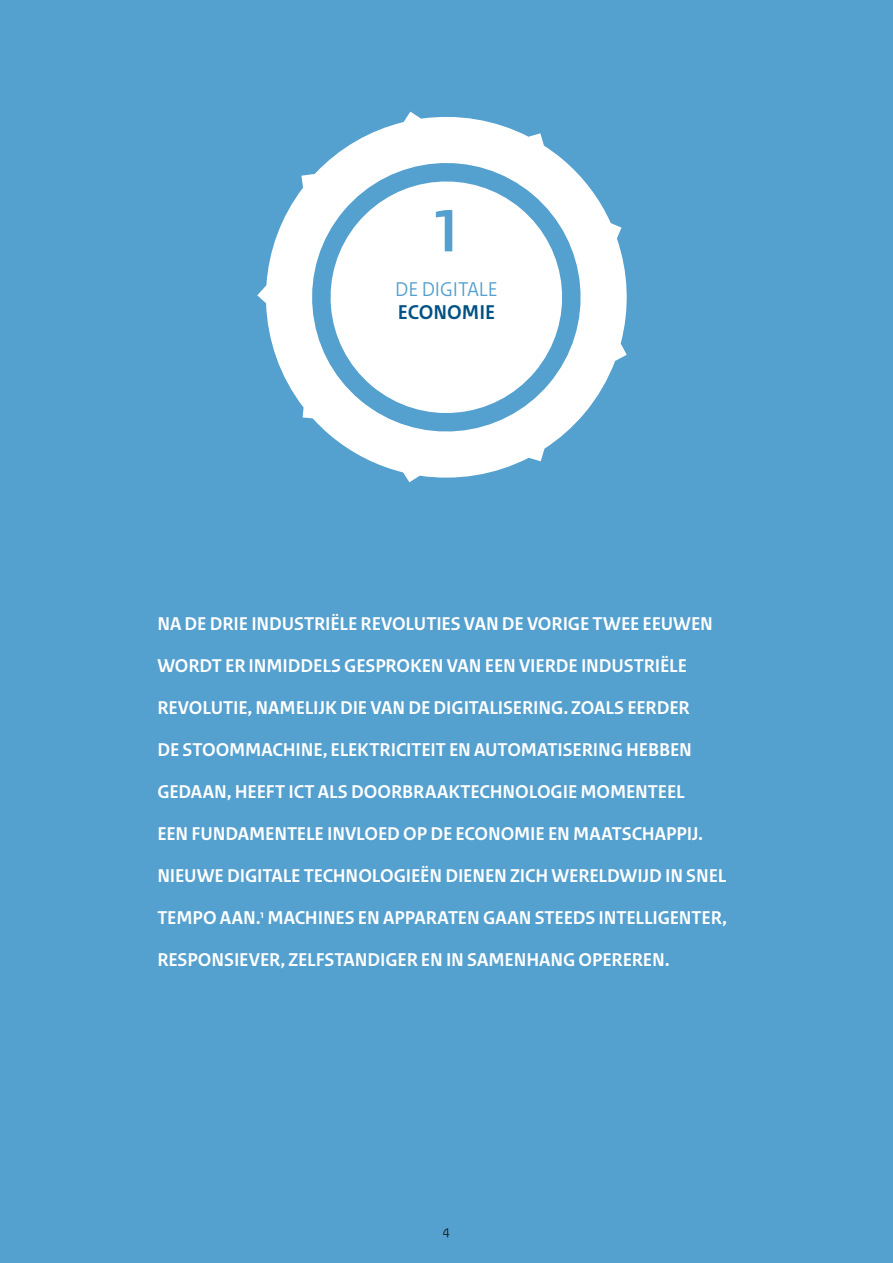
<style>
.page{position:relative;width:893px;height:1263px;background:#54a0cf}
.page>*{position:absolute;margin:0;border:0;box-sizing:border-box;transform-origin:0 0}
._02_Kop_1{font:700 63px "Rijksoverheid Sans Heading";color:#54a0cf}
._02_Kop_2{font:21px "Rijksoverheid Sans Heading";color:#54a0cf}
._02_Kop_3{font:700 21px "Rijksoverheid Sans Heading";color:#005184}
._05_Introtekst_wit{font:700 19.5px/42px "Rijksoverheid Sans Heading";letter-spacing:-.005em;color:#fff}
.t1{font:13.5px "Rijksoverheid Sans Text";color:#1c1c1a}
</style>
<div class="page">
<svg style="left:257px;top:112px;width:370px;height:370px;fill:#fff"></svg>
<p class="_02_Kop_1" style="left:430px;top:195px;width:34px">1</p>
<p class="_02_Kop_2" style="left:395px;top:277px;width:104px">DE DIGITALE</p>
<p class="_02_Kop_3" style="left:398px;top:300px;width:99px">ECONOMIE</p>
<p class="_05_Introtekst_wit" style="left:157px;top:603px;width:571px">NA DE DRIE INDUSTRIËLE REVOLUTIES VAN DE VORIGE TWEE EEUWEN WORDT ER INMIDDELS GESPROKEN VAN EEN VIERDE INDUSTRIËLE REVOLUTIE, NAMELIJK DIE VAN DE DIGITALISERING. ZOALS EERDER<br>DE STOOMMACHINE, ELEKTRICITEIT EN AUTOMATISERING HEBBEN GEDAAN, HEEFT ICT ALS DOORBRAAKTECHNOLOGIE MOMENTEEL<br>EEN FUNDAMENTELE INVLOED OP DE ECONOMIE EN MAATSCHAPPIJ.<br>NIEUWE DIGITALE TECHNOLOGIEËN DIENEN ZICH WERELDWIJD IN SNEL TEMPO AAN.<sup>1</sup> MACHINES EN APPARATEN GAAN STEEDS INTELLIGENTER, RESPONSIEVER, ZELFSTANDIGER EN IN SAMENHANG OPEREREN.</p>
<p class="t1" style="left:443px;top:1223px;width:9px">4</p>
</div>
